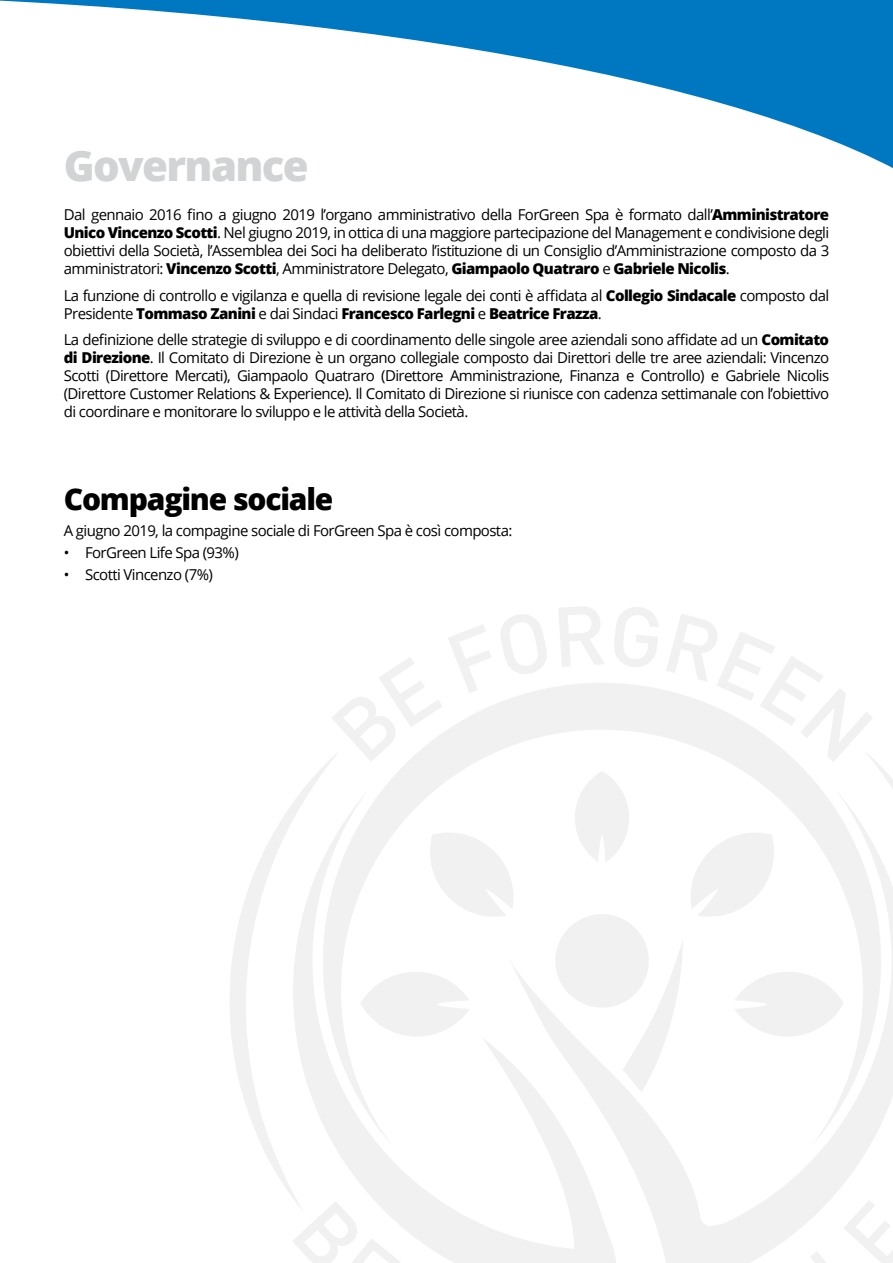
<style>
.page{position:relative;width:893px;height:1263px;background:#fff}
.page>*{position:absolute;margin:0;border:0;box-sizing:border-box;transform-origin:0 0}
.t1{font:800 42px "Open Sans";letter-spacing:-.04em;color:#d1d3d4}
.t2{font:800 30px "Open Sans";letter-spacing:-.04em;color:#000}
.t3{font:15px/18px "Open Sans";letter-spacing:-.04em;color:#000;text-align:justify}
.s1{font-weight:800}
</style>
<div class="page">
<svg style="left:0;top:0;width:893px;height:168px"></svg>
<svg style="left:384px;top:687px;width:174px;height:102px"></svg>
<svg style="left:340px;top:789px;width:168px;height:474px"></svg>
<svg style="left:508px;top:964px;width:50px;height:299px"></svg>
<svg style="left:426px;top:829px;width:87px;height:90px"></svg>
<svg style="left:360px;top:971px;width:110px;height:66px"></svg>
<svg style="left:293px;top:1201px;width:108px;height:62px"></svg>
<svg style="left:332px;top:625px;width:160px;height:137px"></svg>
<svg style="left:501px;top:614px;width:46px;height:60px"></svg>
<svg style="left:230px;top:750px;width:110px;height:463px"></svg>
<svg style="left:558px;top:606px;width:335px;height:657px"></svg>
<h1 class="t1" style="left:64px;top:134px;width:247px">Governance</h1>
<p class="t3" style="left:64px;top:205px;width:767px">Dal gennaio 2016 fino a giugno 2019 l’organo amministrativo della ForGreen Spa è formato dall’<span class="s1">Amministratore Unico Vincenzo Scotti</span>. Nel giugno 2019, in ottica di una maggiore partecipazione del Management e condivisione degli obiettivi della Società, l’Assemblea dei Soci ha deliberato l’istituzione di un Consiglio d’Amministrazione composto da 3 amministratori: <span class="s1">Vincenzo Scotti</span>, Amministratore Delegato, <span class="s1">Giampaolo Quatraro</span> e <span class="s1">Gabriele Nicolis</span>.</p>
<p class="t3" style="left:64px;top:286px;width:767px">La funzione di controllo e vigilanza e quella di revisione legale dei conti è affidata al <span class="s1">Collegio Sindacale</span> composto dal<br>Presidente <span class="s1">Tommaso Zanini</span> e dai Sindaci <span class="s1">Francesco Farlegni</span> e <span class="s1">Beatrice Frazza</span>.</p>
<p class="t3" style="left:64px;top:330px;width:767px">La definizione delle strategie di sviluppo e di coordinamento delle singole aree aziendali sono affidate ad un <span class="s1">Comitato di Direzione</span>. Il Comitato di Direzione è un organo collegiale composto dai Direttori delle tre aree aziendali: Vincenzo Scotti (Direttore Mercati), Giampaolo Quatraro (Direttore Amministrazione, Finanza e Controllo) e Gabriele Nicolis (Direttore Customer Relations &amp; Experience). Il Comitato di Direzione si riunisce con cadenza settimanale con l’obiettivo di coordinare e monitorare lo sviluppo e le attività della Società.</p>
<h2 class="t2" style="left:64px;top:476px;width:271px">Compagine sociale</h2>
<p class="t3" style="left:64px;top:521px;width:450px">A giugno 2019, la compagine sociale di ForGreen Spa è così composta:</p>
<p class="t3" style="left:64px;top:543px;width:176px">• ForGreen Life Spa (93%)</p>
<p class="t3" style="left:64px;top:565px;width:151px">• Scotti Vincenzo (7%)</p>
</div>
